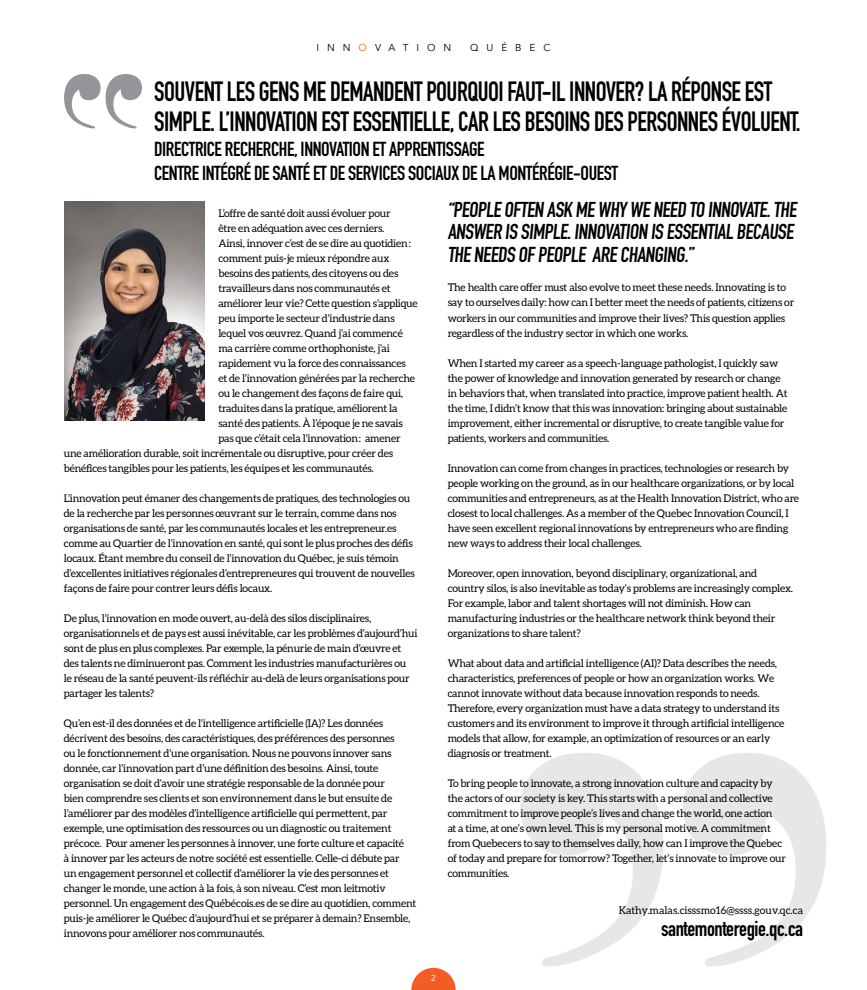
<style>
.page{position:relative;width:867px;height:990px;background:#fff}
.page>*{position:absolute;margin:0;border:0;box-sizing:border-box;transform-origin:0 0}
.t1{font:700 27.5px/30px "DIN Condensed";letter-spacing:-.02em;color:#000;scale:.93 1}
.t2{font:700 21.25px/22.5px "DIN Condensed";letter-spacing:-.02em;color:#000}
.t3{font:700 20px/24.8px "DIN Condensed";letter-spacing:-.02em;color:#000}
.t4{font:10.62px/15px "Aleo";letter-spacing:-.02em;color:#000}
.t5{font:10.62px "Aleo";color:#000}
.t6{font:10px "Avenir";letter-spacing:.8em;color:#000}
.t7{font:8.75px "Avenir";color:#fff}
.s1{color:#ff5b00}
</style>
<div class="page">
<svg style="left:64px;top:74px;width:78px;height:54px"></svg>
<svg style="left:520px;top:753px;width:306px;height:213px"></svg>
<img style="left:64px;top:201px;width:140px;height:220px">
<svg style="left:411px;top:968px;width:44px;height:22px"></svg>
<p class="t6" style="left:316px;top:41px;width:136px">INN<span class="s1">O</span>VATION</p>
<p class="t6" style="left:470px;top:41px;width:82px">QUÉBEC</p>
<h1 class="t1" style="left:154px;top:76px;width:696px">SOUVENT LES GENS ME DEMANDENT POURQUOI FAUT-IL INNOVER? LA RÉPONSE EST<br>SIMPLE. L’INNOVATION EST ESSENTIELLE, CAR LES BESOINS DES PERSONNES ÉVOLUENT.</h1>
<h3 class="t3" style="left:154px;top:136px;width:465px">DIRECTRICE RECHERCHE, INNOVATION ET APPRENTISSAGE<br>CENTRE INTÉGRÉ DE SANTÉ ET DE SERVICES SOCIAUX DE LA MONTÉRÉGIE-OUEST</h3>
<p class="t4" style="left:218px;top:205px;width:174px">L’offre de santé doit aussi évoluer pour</p>
<p class="t4" style="left:218px;top:220px;width:167px">être en adéquation avec ces derniers.</p>
<p class="t4" style="left:218px;top:235px;width:194px">Ainsi, innover c’est de se dire au quotidien :</p>
<p class="t4" style="left:218px;top:250px;width:172px">comment puis-je mieux répondre aux</p>
<p class="t4" style="left:218px;top:265px;width:181px">besoins des patients, des citoyens ou des</p>
<p class="t4" style="left:218px;top:280px;width:174px">travailleurs dans nos communautés et</p>
<p class="t4" style="left:218px;top:295px;width:201px">améliorer leur vie? Cette question s’applique</p>
<p class="t4" style="left:218px;top:310px;width:178px">peu importe le secteur d’industrie dans</p>
<p class="t4" style="left:218px;top:325px;width:186px">lequel vos œuvrez. Quand j’ai commencé</p>
<p class="t4" style="left:218px;top:340px;width:173px">ma carrière comme orthophoniste, j’ai</p>
<p class="t4" style="left:218px;top:355px;width:189px">rapidement vu la force des connaissances</p>
<p class="t4" style="left:218px;top:370px;width:198px">et de l’innovation générées par la recherche</p>
<p class="t4" style="left:218px;top:385px;width:186px">ou le changement des façons de faire qui,</p>
<p class="t4" style="left:218px;top:400px;width:180px">traduites dans la pratique, améliorent la</p>
<p class="t4" style="left:218px;top:415px;width:186px">santé des patients. À l’époque je ne savais</p>
<p class="t4" style="left:218px;top:430px;width:184px">pas que c’était cela l’innovation : amener</p>
<p class="t4" style="left:64px;top:445px;width:330px">une amélioration durable, soit incrémentale ou disruptive, pour créer des</p>
<p class="t4" style="left:64px;top:460px;width:311px">bénéfices tangibles pour les patients, les équipes et les communautés.</p>
<p class="t4" style="left:64px;top:490px;width:352px">L’innovation peut émaner des changements de pratiques, des technologies ou de la recherche par les personnes œuvrant sur le terrain, comme dans nos organisations de santé, par les communautés locales et les entrepreneur.es comme au Quartier de l’innovation en santé, qui sont le plus proches des défis locaux. Étant membre du conseil de l’innovation du Québec, je suis témoin d’excellentes initiatives régionales d’entrepreneures qui trouvent de nouvelles façons de faire pour contrer leurs défis locaux.</p>
<p class="t4" style="left:64px;top:610px;width:355px">De plus, l’innovation en mode ouvert, au-delà des silos disciplinaires, organisationnels et de pays est aussi inévitable, car les problèmes d’aujourd’hui sont de plus en plus complexes. Par exemple, la pénurie de main d’œuvre et des talents ne diminueront pas. Comment les industries manufacturières ou<br>le réseau de la santé peuvent-ils réfléchir au-delà de leurs organisations pour partager les talents?</p>
<p class="t4" style="left:64px;top:715px;width:354px">Qu’en est-il des données et de l’intelligence artificielle (IA)? Les données décrivent des besoins, des caractéristiques, des préférences des personnes<br>ou le fonctionnement d’une organisation. Nous ne pouvons innover sans donnée, car l’innovation part d’une définition des besoins. Ainsi, toute organisation se doit d’avoir une stratégie responsable de la donnée pour<br>bien comprendre ses clients et son environnement dans le but ensuite de l’améliorer par des modèles d’intelligence artificielle qui permettent, par exemple, une optimisation des ressources ou un diagnostic ou traitement précoce. Pour amener les personnes à innover, une forte culture et capacité<br>à innover par les acteurs de notre société est essentielle. Celle-ci débute par<br>un engagement personnel et collectif d’améliorer la vie des personnes et changer le monde, une action à la fois, à son niveau. C’est mon leitmotiv personnel. Un engagement des Québécois.es de se dire au quotidien, comment puis-je améliorer le Québec d’aujourd’hui et se préparer à demain? Ensemble, innovons pour améliorer nos communautés.</p>
<h2 class="t2" style="left:447px;top:198px;width:353px">“PEOPLE OFTEN ASK ME WHY WE NEED TO INNOVATE.THE<br>ANSWER IS SIMPLE.INNOVATION IS ESSENTIAL BECAUSE<br>THE NEEDS OF PEOPLE ARE CHANGING.”</h2>
<p class="t4" style="left:447px;top:280px;width:348px">The health care offer must also evolve to meet these needs. Innovating is to say to ourselves daily: how can I better meet the needs of patients, citizens or workers in our communities and improve their lives? This question applies regardless of the industry sector in which one works.</p>
<p class="t4" style="left:447px;top:355px;width:341px">When I started my career as a speech-language pathologist, I quickly saw the power of knowledge and innovation generated by research or change in behaviors that, when translated into practice, improve patient health. At the time, I didn’t know that this was innovation: bringing about sustainable improvement, either incremental or disruptive, to create tangible value for patients, workers and communities.</p>
<p class="t4" style="left:447px;top:460px;width:353px">Innovation can come from changes in practices, technologies or research by people working on the ground, as in our healthcare organizations, or by local communities and entrepreneurs, as at the Health Innovation District, who are closest to local challenges. As a member of the Quebec Innovation Council, I have seen excellent regional innovations by entrepreneurs who are finding new ways to address their local challenges.</p>
<p class="t4" style="left:447px;top:565px;width:347px">Moreover, open innovation, beyond disciplinary, organizational, and country silos, is also inevitable as today’s problems are increasingly complex.<br>For example, labor and talent shortages will not diminish. How can manufacturing industries or the healthcare network think beyond their organizations to share talent?</p>
<p class="t4" style="left:447px;top:655px;width:338px">What about data and artificial intelligence (AI)? Data describes the needs, characteristics, preferences of people or how an organization works. We cannot innovate without data because innovation responds to needs.<br>Therefore, every organization must have a data strategy to understand its customers and its environment to improve it through artificial intelligence models that allow, for example, an optimization of resources or an early diagnosis or treatment.</p>
<p class="t4" style="left:447px;top:775px;width:339px">To bring people to innovate, a strong innovation culture and capacity by the actors of our society is key. This starts with a personal and collective commitment to improve people’s lives and change the world, one action<br>at a time, at one’s own level. This is my personal motive. A commitment from Quebecers to say to themselves daily, how can I improve the Quebec of today and prepare for tomorrow? Together, let’s innovate to improve our communities.</p>
<p class="t5" style="left:618px;top:904px;width:186px">Kathy.malas.cisssmo16@ssss.gouv.qc.ca</p>
<h2 class="t2" style="left:661px;top:918px;width:143px">santemonteregie.qc.ca</h2>
<p class="t7" style="left:431px;top:973px;width:6px">2</p>
</div>
